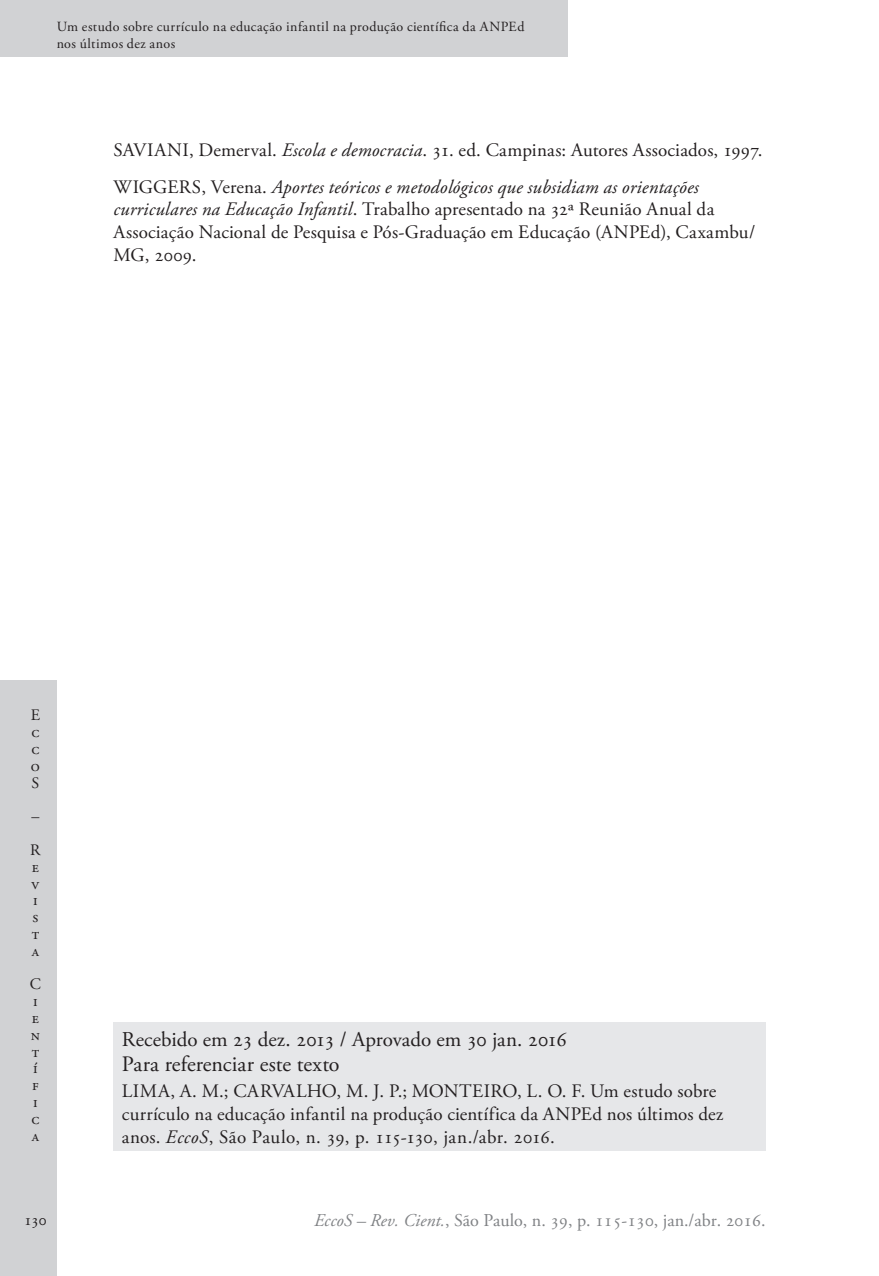
<style>
.page{position:relative;width:879px;height:1276px;background:#fff}
.page>*{position:absolute;margin:0;border:0;box-sizing:border-box;transform-origin:0 0}
.Ec_Tabela_-_titulo{font:22px "Adobe Garamond Pro";color:#231f20}
.Ec_Tabela_-_corpo{font:21px "Adobe Garamond Pro";letter-spacing:-.01em;color:#231f20}
.Ec_Referencias{font:19px/22.8px "Adobe Garamond Pro";letter-spacing:.01em;color:#231f20}
.t1{font:18px "Adobe Garamond Pro";color:#808285}
.t2{font:16px/16.8px "Adobe Garamond Pro";color:#231f20;text-align:justify}
.t3{font:14px/16.8px "Adobe Garamond Pro";letter-spacing:.025em;color:#231f20}
.s1{font-style:italic}
</style>
<div class="page">
<div style="left:0;top:680px;width:57px;height:596px;background:#d1d2d4"></div>
<div style="left:0;top:0;width:567px;height:57px;background:#d1d2d4"></div>
<div style="left:113px;top:1022px;width:652px;height:129px;background:#e6e7e9"></div>
<p class="t3" style="left:57px;top:18px;width:469px">Um estudo sobre currículo na educação infantil na produção científica da ANPEd nos últimos dez anos</p>
<p class="Ec_Referencias" style="left:113px;top:139px;width:650px">SAVIANI, Demerval. <span class="s1">Escola e democracia</span>. 31. ed. Campinas: Autores Associados, 1997.</p>
<p class="Ec_Referencias" style="left:113px;top:176px;width:643px">WIGGERS, Verena. <span class="s1">Aportes teóricos e metodológicos que subsidiam as orientações curriculares na Educação Infantil</span>. Trabalho apresentado na 32ª Reunião Anual da Associação Nacional de Pesquisa e Pós-Graduação em Educação (ANPEd), Caxambu/ MG, 2009.</p>
<p class="t2" style="left:31px;top:707px;width:11px">E c c o S</p>
<p class="t2" style="left:30px;top:800px;width:12px;line-height:33.6px">–<br>R</p>
<p class="t2" style="left:32px;top:859px;width:9px">e v i s t a</p>
<p class="t2" style="left:30px;top:976px;width:13px;text-align:left">C i e n t í f i c a</p>
<p class="Ec_Tabela_-_corpo" style="left:122px;top:1027px;width:446px">Recebido em 23 dez. 2013 / Aprovado em 30 jan. 2016</p>
<p class="Ec_Tabela_-_titulo" style="left:122px;top:1051px;width:219px">Para referenciar este texto</p>
<p class="Ec_Referencias" style="left:122px;top:1080px;width:603px">LIMA, A. M.; CARVALHO, M. J. P.; MONTEIRO, L. O. F. Um estudo sobre currículo na educação infantil na produção científica da ANPEd nos últimos dez anos. <span class="s1">EccoS</span>, São Paulo, n. 39, p. 115-130, jan./abr. 2016.</p>
<p class="t2" style="left:24px;top:1212px;width:24px">130</p>
<p class="t1" style="left:314px;top:1209px;width:453px"><span class="s1">EccoS – Rev. Cient.</span>, São Paulo, n. 39, p. 115-130, jan./abr. 2016.</p>
</div>
